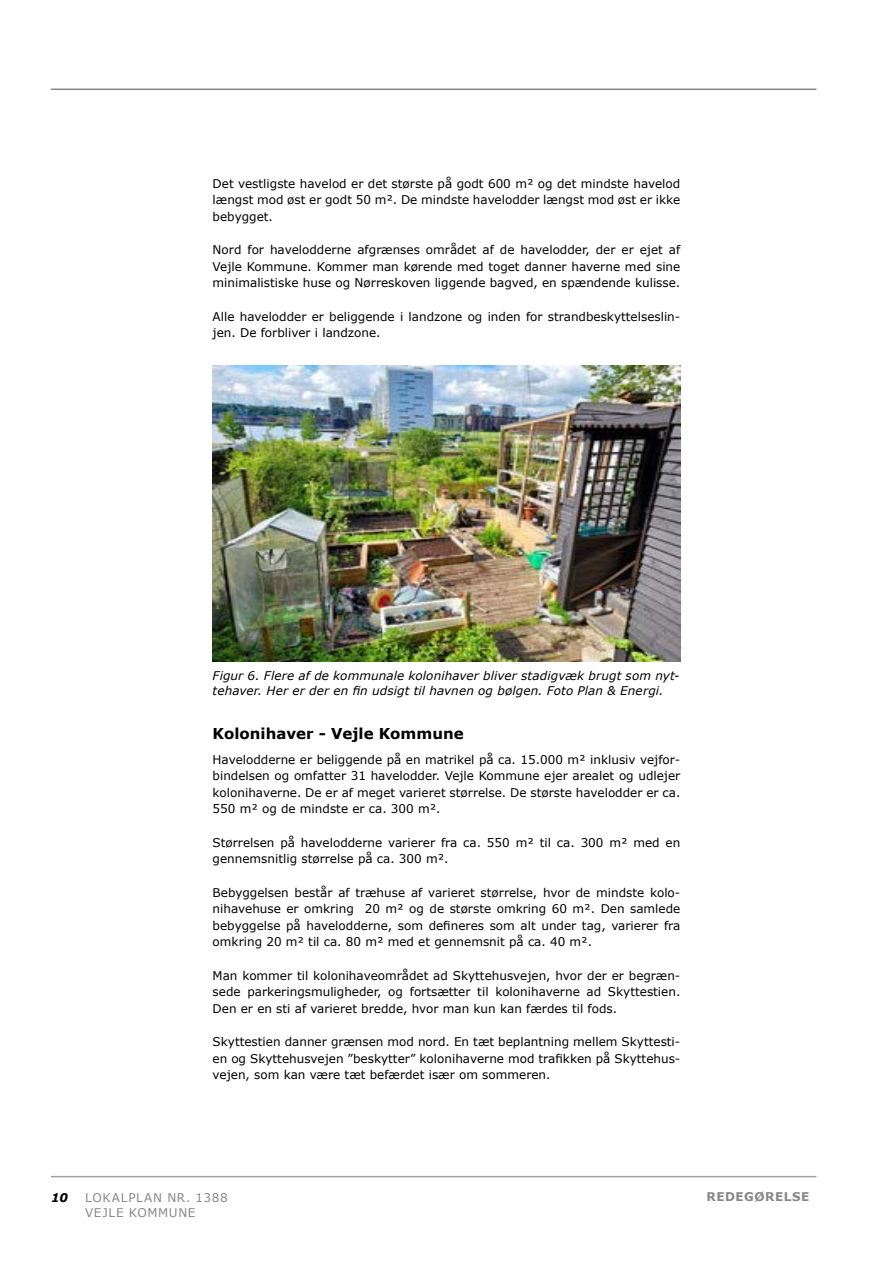
<style>
.page{position:relative;width:893px;height:1263px;background:#fff}
.page>*{position:absolute;margin:0;border:0;box-sizing:border-box;transform-origin:0 0}
.REDEGØRELSE_-_H4{font:700 15px "Verdana";color:#000}
.Brødtekst{font:12px/16.5px "Verdana";color:#000;text-align:justify}
.Billedtekst{font:italic 12px/15px "Verdana";letter-spacing:.01em;color:#000}
.t1{font:12px/15px "Verdana";letter-spacing:.055em;color:#878787}
.t2{font:700 12px "Verdana";letter-spacing:.045em;color:#878787}
.t3{font:italic 700 12px "Verdana";color:#000}
</style>
<div class="page">
<hr style="left:51px;top:89px;width:765px;height:1px;background:#878787">
<hr style="left:51px;top:1176px;width:765px;height:1px;background:#a3a3a3">
<img style="left:213px;top:366px;width:467px;height:296px">
<p class="Brødtekst" style="left:213px;top:175px;width:469px">Det vestligste havelod er det største på godt 600 m² og det mindste havelod længst mod øst er godt 50 m². De mindste havelodder længst mod øst er ikke bebygget.</p>
<p class="Brødtekst" style="left:213px;top:242px;width:469px">Nord for havelodderne afgrænses området af de havelodder, der er ejet af Vejle Kommune. Kommer man kørende med toget danner haverne med sine minimalistiske huse og Nørreskoven liggende bagved, en spændende kulisse.</p>
<p class="Brødtekst" style="left:213px;top:308px;width:469px">Alle havelodder er beliggende i landzone og inden for strandbeskyttelseslin&shy;jen. De forbliver i landzone.</p>
<p class="Billedtekst" style="left:213px;top:668px;width:469px">Figur 6. Flere af de kommunale kolonihaver bliver stadigvæk brugt som nyt&shy;tehaver. Her er der en fin udsigt til havnen og bølgen. Foto Plan &amp; Energi.</p>
<h4 class="REDEGØRELSE_-_H4" style="left:213px;top:722px;width:253px">Kolonihaver - Vejle Kommune</h4>
<p class="Brødtekst" style="left:213px;top:751px;width:469px">Havelodderne er beliggende på en matrikel på ca. 15.000 m² inklusiv vejfor&shy;bindelsen og omfatter 31 havelodder. Vejle Kommune ejer arealet og udlejer kolonihaverne. De er af meget varieret størrelse. De største havelodder er ca.<br>550 m² og de mindste er ca. 300 m².</p>
<p class="Brødtekst" style="left:213px;top:834px;width:469px">Størrelsen på havelodderne varierer fra ca. 550 m² til ca. 300 m² med en gennemsnitlig størrelse på ca. 300 m².</p>
<p class="Brødtekst" style="left:213px;top:884px;width:469px">Bebyggelsen består af træhuse af varieret størrelse, hvor de mindste kolo&shy;nihavehuse er omkring 20 m² og de største omkring 60 m². Den samlede bebyggelse på havelodderne, som defineres som alt under tag, varierer fra omkring 20 m² til ca. 80 m² med et gennemsnit på ca. 40 m².</p>
<p class="Brødtekst" style="left:213px;top:967px;width:469px">Man kommer til kolonihaveområdet ad Skyttehusvejen, hvor der er begræn&shy;sede parkeringsmuligheder, og fortsætter til kolonihaverne ad Skyttestien.<br>Den er en sti af varieret bredde, hvor man kun kan færdes til fods.</p>
<p class="Brødtekst" style="left:213px;top:1033px;width:469px">Skyttestien danner grænsen mod nord. En tæt beplantning mellem Skyttesti&shy;en og Skyttehusvejen ”beskytter” kolonihaverne mod trafikken på Skyttehus&shy;vejen, som kan være tæt befærdet især om sommeren.</p>
<p class="t3" style="left:51px;top:1189px;width:18px">10</p>
<p class="t1" style="left:85px;top:1190px;width:144px">LOKALPLAN NR. 1388<br>VEJLE KOMMUNE</p>
<p class="t2" style="left:706px;top:1188px;width:104px">REDEGØRELSE</p>
</div>
